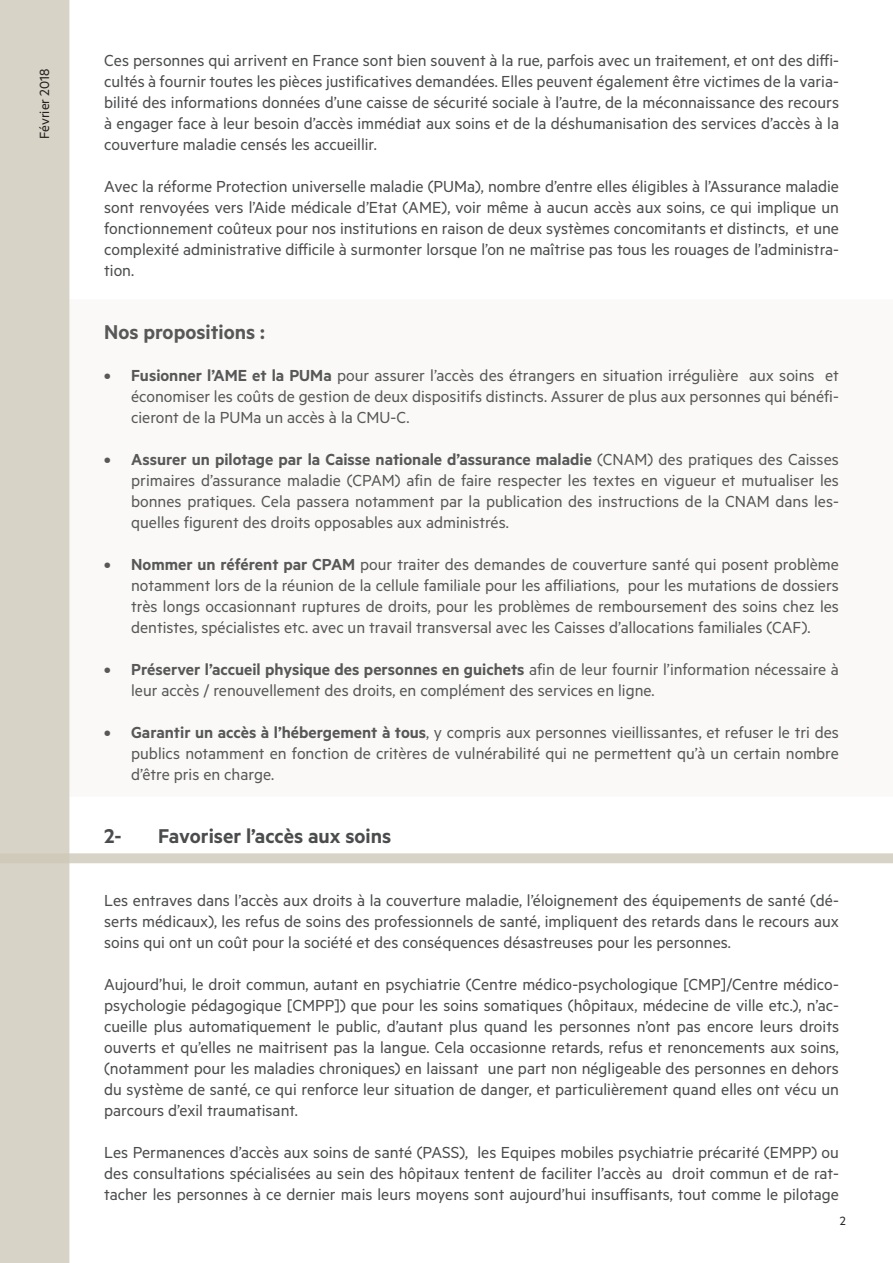
<style>
.page{position:relative;width:893px;height:1263px;background:#fff}
.page>*{position:absolute;margin:0;border:0;box-sizing:border-box;transform-origin:0 0}
.t1{font:600 22.5px "Metric";color:#4b4c4d}
.t2{font:18px/21px "Metric";color:#4b4c4d;text-align:justify}
.t3{font:15px "Metric";color:#231f20}
.t4{font:13.5px "Metric";color:#231f20}
.s1{font-weight:600}
</style>
<div class="page">
<div style="left:0;top:0;width:69px;height:1263px;background:#d7d3c6"></div>
<svg style="left:0;top:853px;width:893px;height:10px;background:#d7d3c6"></svg>
<div style="left:69px;top:299px;width:824px;height:498px;background:#faf9f8"></div>
<p class="t3" style="left:36px;top:139px;width:72px;rotate:-90deg">Février 2018</p>
<p class="t2" style="left:104px;top:49px;width:736px">Ces personnes qui arrivent en France sont bien souvent à la rue, parfois avec un traitement, et ont des diffi&shy;cultés à fournir toutes les pièces justificatives demandées. Elles peuvent également être victimes de la varia&shy;bilité des informations données d’une caisse de sécurité sociale à l’autre, de la méconnaissance des recours à engager face à leur besoin d’accès immédiat aux soins et de la déshumanisation des services d’accès à la couverture maladie censés les accueillir.</p>
<p class="t2" style="left:104px;top:175px;width:736px">Avec la réforme Protection universelle maladie (PUMa), nombre d’entre elles éligibles à l’Assurance maladie sont renvoyées vers l’Aide médicale d’Etat (AME), voir même à aucun accès aux soins, ce qui implique un fonctionnement coûteux pour nos institutions en raison de deux systèmes concomitants et distincts, et une complexité administrative difficile à surmonter lorsque l’on ne maîtrise pas tous les rouages de l’administra&shy;tion.</p>
<p class="t1" style="left:104px;top:318px;width:162px">Nos propositions :</p>
<p class="t2" style="left:131px;top:364px;width:709px;text-indent:-27px"><span class="s1">• Fusionner l’AME et la PUMa</span> pour assurer l’accès des étrangers en situation irrégulière aux soins et économiser les coûts de gestion de deux dispositifs distincts. Assurer de plus aux personnes qui bénéfi&shy;cieront de la PUMa un accès à la CMU-C.</p>
<p class="t2" style="left:131px;top:448px;width:709px;text-indent:-27px"><span class="s1">• Assurer un pilotage par la Caisse nationale d’assurance maladie</span> (CNAM) des pratiques des Caisses primaires d’assurance maladie (CPAM) afin de faire respecter les textes en vigueur et mutualiser les bonnes pratiques. Cela passera notamment par la publication des instructions de la CNAM dans les&shy;quelles figurent des droits opposables aux administrés.</p>
<p class="t2" style="left:131px;top:553px;width:709px;text-indent:-27px"><span class="s1">• Nommer un référent par CPAM</span> pour traiter des demandes de couverture santé qui posent problème notamment lors de la réunion de la cellule familiale pour les affiliations, pour les mutations de dossiers très longs occasionnant ruptures de droits, pour les problèmes de remboursement des soins chez les dentistes, spécialistes etc. avec un travail transversal avec les Caisses d’allocations familiales (CAF).</p>
<p class="t2" style="left:131px;top:658px;width:709px;text-indent:-27px"><span class="s1">• Préserver l’accueil physique des personnes en guichets</span> afin de leur fournir l’information nécessaire à leur accès / renouvellement des droits, en complément des services en ligne.</p>
<p class="t2" style="left:131px;top:721px;width:709px;text-indent:-27px"><span class="s1">• Garantir un accès à l’hébergement à tous</span>, y compris aux personnes vieillissantes, et refuser le tri des publics notamment en fonction de critères de vulnérabilité qui ne permettent qu’à un certain nombre d’être pris en charge.</p>
<p class="t1" style="left:104px;top:822px;width:19px">2-</p>
<p class="t1" style="left:158px;top:822px;width:235px">Favoriser l’accès aux soins</p>
<p class="t2" style="left:104px;top:889px;width:736px">Les entraves dans l’accès aux droits à la couverture maladie, l’éloignement des équipements de santé (dé&shy;serts médicaux), les refus de soins des professionnels de santé, impliquent des retards dans le recours aux soins qui ont un coût pour la société et des conséquences désastreuses pour les personnes.</p>
<p class="t2" style="left:104px;top:973px;width:736px">Aujourd’hui, le droit commun, autant en psychiatrie (Centre médico-psychologique [CMP]/Centre médico&shy;psychologie pédagogique [CMPP]) que pour les soins somatiques (hôpitaux, médecine de ville etc.), n’ac&shy;cueille plus automatiquement le public, d’autant plus quand les personnes n’ont pas encore leurs droits ouverts et qu’elles ne maitrisent pas la langue. Cela occasionne retards, refus et renoncements aux soins, (notamment pour les maladies chroniques) en laissant une part non négligeable des personnes en dehors du système de santé, ce qui renforce leur situation de danger, et particulièrement quand elles ont vécu un parcours d’exil traumatisant.</p>
<p class="t2" style="left:104px;top:1141px;width:736px">Les Permanences d’accès aux soins de santé (PASS), les Equipes mobiles psychiatrie précarité (EMPP) ou des consultations spécialisées au sein des hôpitaux tentent de faciliter l’accès au droit commun et de rat&shy;tacher les personnes à ce dernier mais leurs moyens sont aujourd’hui insuffisants, tout comme le pilotage</p>
<p class="t4" style="left:840px;top:1212px;width:7px">2</p>
</div>
